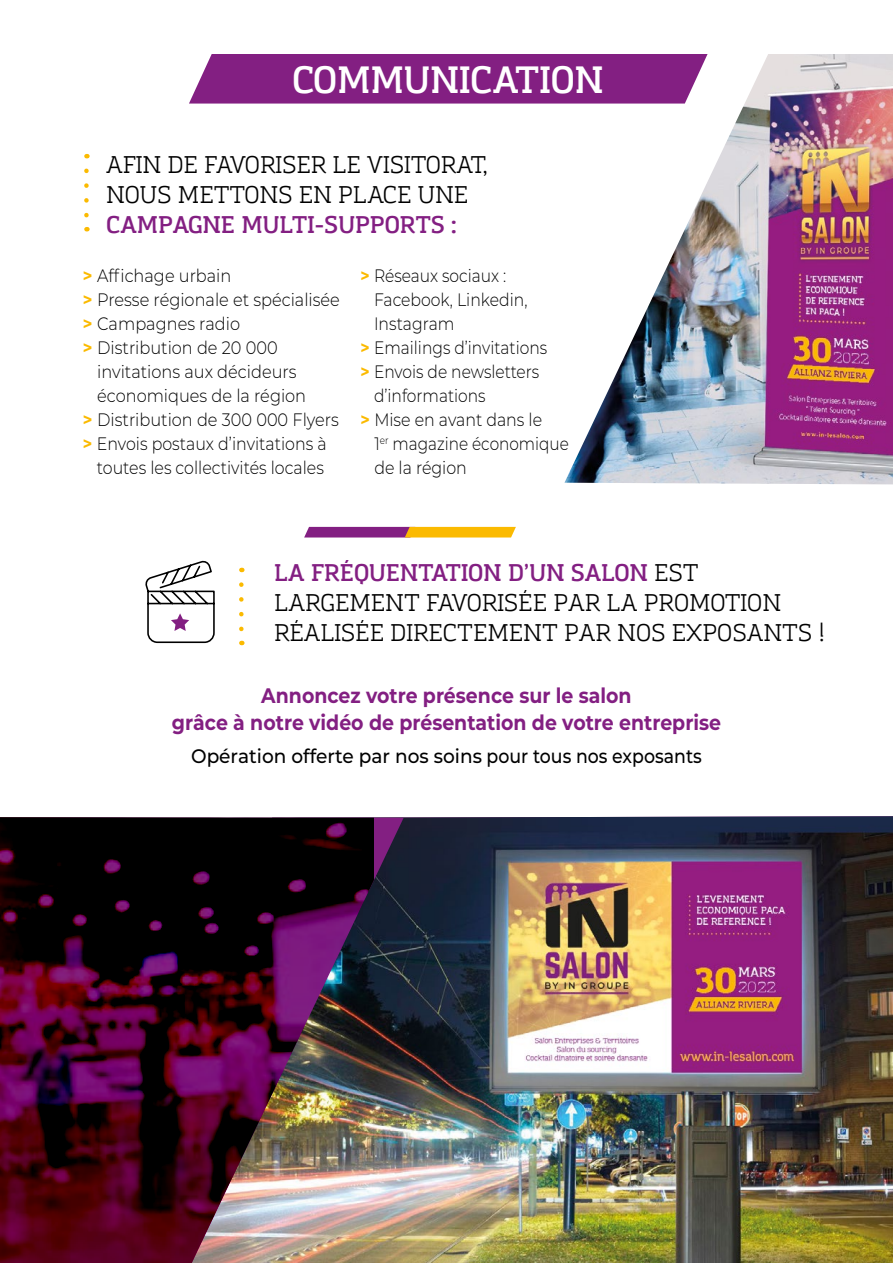
<style>
.page{position:relative;width:893px;height:1263px;background:#fff}
.page>*{position:absolute;margin:0;border:0;box-sizing:border-box;transform-origin:0 0}
.t1{font:600 37.8px "Amazing Grotesk";color:#fff;scale:.95 1}
.t2{font:24px/30px "Amazing Grotesk";color:#000;scale:.95 1}
.t3{font:600 24px "Amazing Grotesk";color:#831f82;scale:.95 1}
.t4{font:700 21px/27px "Montserrat";color:#831f82;text-align:center;scale:.9 1}
.t5{font:500 19.5px "Montserrat";color:#000;scale:.95 1}
.t6{font:300 18px "Montserrat";color:#000;scale:.9 1}
.t7{font:300 18px "Montserrat";color:#000;scale:.88 1}
.t8{font:300 18px "Montserrat";color:#000;scale:.86 1}
.t9{font:300 18px "Montserrat";color:#000;scale:.87 1}
.t10{font:300 18px "Montserrat";color:#000;scale:.85 1}
.s1{font-weight:700;color:#fbba00}
.s2{font-weight:600;color:#831f82}
</style>
<div class="page">
<svg style="left:84px;top:171px;width:5px;height:60px"></svg>
<svg style="left:239px;top:584px;width:5px;height:61px"></svg>
<div style="left:189px;top:54px;width:375px;height:50px;background:#831f82"></div>
<svg style="left:304px;top:527px;width:212px;height:10px"></svg>
<img style="left:564px;top:54px;width:329px;height:430px">
<img style="left:404px;top:816px;width:489px;height:447px">
<img style="left:374px;top:817px;width:30px;height:446px">
<img style="left:0;top:817px;width:374px;height:446px">
<svg style="left:145px;top:560px;width:70px;height:84px"></svg>
<h1 class="t1" style="left:292px;top:57px;width:329px">COMMUNICATION</h1>
<h2 class="t2" style="left:106px;top:150px;width:403px">AFIN DE FAVORISER LE VISITORAT,<br>NOUS METTONS EN PLACE UNE</h2>
<h2 class="t3" style="left:106px;top:209px;width:371px">CAMPAGNE MULTI-SUPPORTS :</h2>
<p class="t6" style="left:83px;top:263px;width:167px"><span class="s1">&gt;</span> Affichage urbain</p>
<p class="t6" style="left:83px;top:287px;width:287px"><span class="s1">&gt;</span> Presse régionale et spécialisée</p>
<p class="t6" style="left:83px;top:311px;width:176px"><span class="s1">&gt;</span> Campagnes radio</p>
<p class="t6" style="left:83px;top:335px;width:218px"><span class="s1">&gt;</span> Distribution de 20 000</p>
<p class="t6" style="left:97px;top:359px;width:223px">invitations aux décideurs</p>
<p class="t6" style="left:97px;top:383px;width:234px">économiques de la région</p>
<p class="t6" style="left:83px;top:407px;width:286px"><span class="s1">&gt;</span> Distribution de 300 000 Flyers</p>
<p class="t7" style="left:83px;top:431px;width:278px"><span class="s1">&gt;</span> Envois postaux d’invitations à</p>
<p class="t7" style="left:97px;top:455px;width:259px">toutes les collectivités locales</p>
<p class="t8" style="left:360px;top:263px;width:171px"><span class="s1">&gt;</span> Réseaux sociaux :</p>
<p class="t9" style="left:374px;top:287px;width:178px">Facebook, Linkedin,</p>
<p class="t9" style="left:374px;top:311px;width:94px">Instagram</p>
<p class="t8" style="left:360px;top:335px;width:219px"><span class="s1">&gt;</span> Emailings d’invitations</p>
<p class="t8" style="left:360px;top:359px;width:209px"><span class="s1">&gt;</span> Envois de newsletters</p>
<p class="t8" style="left:374px;top:383px;width:131px">d’informations</p>
<p class="t7" style="left:360px;top:407px;width:208px"><span class="s1">&gt;</span> Mise en avant dans le</p>
<p class="t10" style="left:374px;top:431px;width:230px">1<sup>er</sup> magazine économique</p>
<p class="t7" style="left:374px;top:455px;width:107px">de la région</p>
<h2 class="t2" style="left:274px;top:558px;width:582px"><span class="s2">LA FRÉQUENTATION D’UN SALON</span> EST<br>LARGEMENT FAVORISÉE PAR LA PROMOTION<br>RÉALISÉE DIRECTEMENT PAR NOS EXPOSANTS !</h2>
<p class="t4" style="left:172px;top:681px;width:612px">Annoncez votre présence sur le salon<br>grâce à notre vidéo de présentation de votre entreprise</p>
<p class="t5" style="left:191px;top:742px;width:539px">Opération offerte par nos soins pour tous nos exposants</p>
</div>
